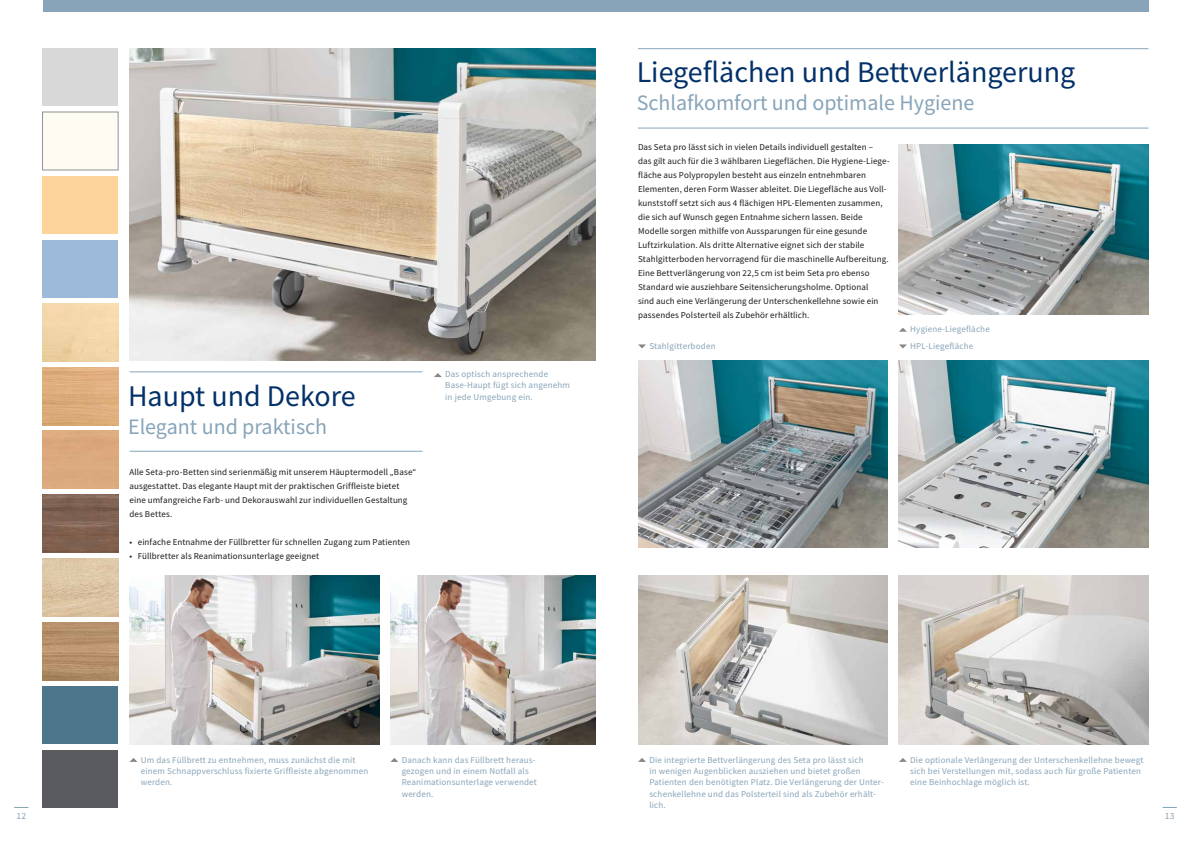
<style>
.page{position:relative;width:1191px;height:842px;background:#fff}
.page>*{position:absolute;margin:0;border:0;box-sizing:border-box;transform-origin:0 0}
.t1{font:30px "Source Sans Pro";color:#023069}
.t2{font:22px "Source Sans Pro";color:#87a4b9}
.t3{font:9.5px "Source Sans Pro";color:#87a4b9}
.t4{font:9px/14px "Source Sans Pro";letter-spacing:.01em;color:#1a1a18}
.t5{font:9px/11.3px "Source Sans Pro";letter-spacing:.02em;color:#87a4b9}
</style>
<div class="page">
<svg style="left:1162px;top:807px;width:14px;height:1px"></svg>
<svg style="left:14px;top:807px;width:14px;height:1px"></svg>
<img style="left:129px;top:575px;width:250px;height:169px">
<div style="left:43px;top:0;width:1105px;height:11px;background:#87a4b9"></div>
<img style="left:390px;top:575px;width:205px;height:169px">
<img style="left:129px;top:48px;width:466px;height:312px">
<img style="left:899px;top:145px;width:249px;height:170px">
<img style="left:899px;top:360px;width:249px;height:187px">
<img style="left:638px;top:360px;width:249px;height:187px">
<img style="left:638px;top:575px;width:249px;height:169px">
<img style="left:899px;top:575px;width:249px;height:169px">
<div style="left:43px;top:48px;width:75px;height:58px;background:#d9d8d8"></div>
<div style="left:42px;top:112px;width:76px;height:58px;background:#fdfbf2;border:1px solid #919292"></div>
<img style="left:43px;top:559px;width:75px;height:58px">
<img style="left:43px;top:367px;width:75px;height:58px">
<img style="left:43px;top:622px;width:75px;height:58px">
<div style="left:43px;top:176px;width:75px;height:58px;background:#fdd49b"></div>
<div style="left:43px;top:686px;width:75px;height:58px;background:#4d758c"></div>
<div style="left:43px;top:240px;width:75px;height:58px;background:#9cb9da"></div>
<img style="left:43px;top:495px;width:75px;height:58px">
<div style="left:43px;top:750px;width:75px;height:58px;background:#5a5b5e"></div>
<svg style="left:390px;top:758px;width:8px;height:4px"></svg>
<svg style="left:638px;top:758px;width:8px;height:4px"></svg>
<svg style="left:899px;top:758px;width:8px;height:4px"></svg>
<svg style="left:129px;top:758px;width:8px;height:4px"></svg>
<hr style="left:130px;top:371px;width:292px;height:1px;background:#87a4b9">
<hr style="left:130px;top:451px;width:292px;height:1px;background:#87a4b9">
<svg style="left:434px;top:373px;width:8px;height:4px"></svg>
<svg style="left:899px;top:328px;width:8px;height:4px"></svg>
<svg style="left:899px;top:344px;width:8px;height:4px"></svg>
<svg style="left:638px;top:344px;width:8px;height:4px"></svg>
<hr style="left:638px;top:48px;width:510px;height:1px;background:#87a4b9">
<hr style="left:638px;top:128px;width:510px;height:1px;background:#87a4b9">
<h1 class="t1" style="left:636px;top:53px;width:440px">Liegeflächen und Bettverlängerung</h1>
<h2 class="t2" style="left:636px;top:89px;width:339px">Schlafkomfort und optimale Hygiene</h2>
<p class="t4" style="left:638px;top:140px;width:252px">Das Seta pro lässt sich in vielen Details individuell gestalten –<br>das gilt auch für die 3 wählbaren Liegeflächen. Die Hygiene-Liege&shy;fläche aus Polypropylen besteht aus einzeln entnehmbaren Elementen, deren Form Wasser ableitet. Die Liegefläche aus Voll&shy;kunststoff setzt sich aus 4 flächigen HPL-Elementen zusammen, die sich auf Wunsch gegen Entnahme sichern lassen. Beide Modelle sorgen mithilfe von Aussparungen für eine gesunde Luftzirkulation. Als dritte Alternative eignet sich der stabile Stahlgitterboden hervorragend für die maschinelle Aufbereitung.<br>Eine Bettverlängerung von 22,5 cm ist beim Seta pro ebenso Standard wie ausziehbare Seitensicherungsholme. Optional<br>sind auch eine Verlängerung der Unterschenkellehne sowie ein passendes Polsterteil als Zubehör erhältlich.</p>
<p class="t5" style="left:910px;top:323px;width:81px">Hygiene-Liegefläche</p>
<h1 class="t1" style="left:128px;top:377px;width:229px">Haupt und Dekore</h1>
<h2 class="t2" style="left:128px;top:412px;width:201px">Elegant und praktisch</h2>
<p class="t4" style="left:129px;top:465px;width:288px">Alle Seta-pro-Betten sind serienmäßig mit unserem Häuptermodell „Base“ ausgestattet. Das elegante Haupt mit der praktischen Griffleiste bietet eine umfangreiche Farb- und Dekorauswahl zur individuellen Gestaltung des Bettes.</p>
<p class="t4" style="left:129px;top:535px;width:282px">• einfache Entnahme der Füllbretter für schnellen Zugang zum Patienten</p>
<p class="t4" style="left:129px;top:549px;width:191px">• Füllbretter als Reanimationsunterlage geeignet</p>
<p class="t5" style="left:445px;top:368px;width:126px">Das optisch ansprechende<br>Base-Haupt fügt sich angenehm in jede Umgebung ein.</p>
<p class="t5" style="left:649px;top:340px;width:68px">Stahlgitterboden</p>
<p class="t5" style="left:910px;top:340px;width:64px">HPL-Liegefläche</p>
<p class="t5" style="left:141px;top:754px;width:229px">Um das Füllbrett zu entnehmen, muss zunächst die mit einem Schnappverschluss fixierte Griffleiste abgenommen werden.</p>
<p class="t5" style="left:402px;top:754px;width:137px">Danach kann das Füllbrett heraus&shy;gezogen und in einem Notfall als<br>Reanimationsunterlage verwendet werden.</p>
<p class="t5" style="left:649px;top:754px;width:236px">Die integrierte Bettverlängerung des Seta pro lässt sich<br>in wenigen Augenblicken ausziehen und bietet großen Patienten den benötigten Platz. Die Verlängerung der Unter&shy;schenkellehne und das Polsterteil sind als Zubehör erhält&shy;lich.</p>
<p class="t5" style="left:910px;top:754px;width:235px">Die optionale Verlängerung der Unterschenkellehne bewegt sich bei Verstellungen mit, sodass auch für große Patienten eine Beinhochlage möglich ist.</p>
<p class="t3" style="left:16px;top:810px;width:11px">12</p>
<p class="t3" style="left:1164px;top:810px;width:11px">13</p>
</div>
